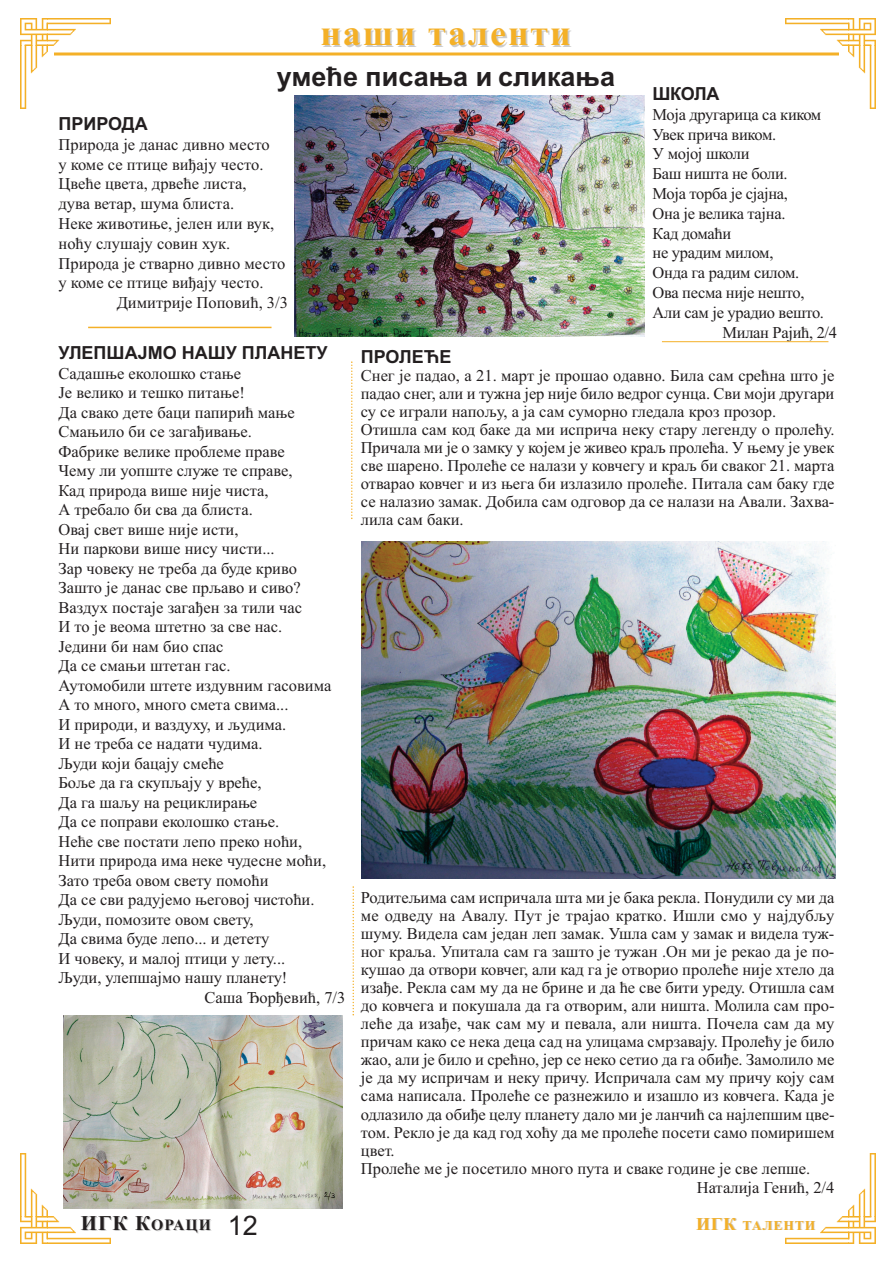
<style>
.page{position:relative;width:893px;height:1263px;background:#fff}
.page>*{position:absolute;margin:0;border:0;box-sizing:border-box;transform-origin:0 0}
.t1{font:700 36px "Times New Roman";letter-spacing:.05em;color:#f4b027}
.t2{font:700 27px "Arial";color:#231f20}
.t3{font:27px "Arial";color:#231f20}
.t4{font:700 21px "Times New Roman";color:#231f20}
.t5{font:700 18px "Arial";color:#231f20}
.t6{font:16.5px/18px "Times New Roman";color:#231f20}
.t7{font:16.5px "Times New Roman";letter-spacing:-.02em;color:#231f20}
.t8{font:700 13.5px "Times New Roman";letter-spacing:.065em;color:#f4b027}
.s1{color:#ccc}
.s2{font-size:15.75px;color:#ccc}
.s3{font-size:15.75px}
.s4{font-size:18px;color:#ccc}
.s5{font-size:18px}
</style>
<div class="page">
<img style="left:47px;top:18px;width:802px;height:27px">
<img style="left:20px;top:18px;width:27px;height:1226px">
<img style="left:849px;top:18px;width:27px;height:1199px">
<img style="left:47px;top:1217px;width:829px;height:27px">
<svg style="left:54px;top:52px;width:785px;height:4px;background:#f6c35c"></svg>
<img style="left:295px;top:96px;width:350px;height:240px">
<hr style="left:88px;top:327px;width:184px;height:1px;background:#f4b027">
<hr style="left:662px;top:341px;width:166px;height:1px;background:#f4b027">
<img style="left:361px;top:542px;width:474px;height:337px">
<svg style="left:351px;top:361px;width:2px;height:158px"></svg>
<svg style="left:352px;top:886px;width:2px;height:129px"></svg>
<img style="left:63px;top:1016px;width:279px;height:193px">
<h1 class="t1" style="left:320px;top:11px;width:252px">наши таленти</h1>
<h2 class="t2" style="left:277px;top:60px;width:340px">умеће писања и сликања</h2>
<p class="t5" style="left:58px;top:113px;width:91px">ПРИРОДА</p>
<p class="t6" style="left:58px;top:134px;width:228px;line-height:19.8px">Природа је данас дивно место<br>у коме се птице виђају често.<br>Цвеће цвета, дрвеће листа,<br>дува ветар, шума блиста.<br>Неке животиње, јелен или вук, ноћу слушају совин хук.<br>Природа је стварно дивно место у коме се птице виђају често.</p>
<p class="t6" style="left:117px;top:293px;width:173px">Димитрије Поповић, 3/3</p>
<p class="t5" style="left:653px;top:83px;width:68px">ШКОЛА</p>
<p class="t7" style="left:653px;top:104px;width:170px">Моја другарица са киком</p>
<p class="t7" style="left:653px;top:124px;width:125px">Увек прича виком.</p>
<p class="t7" style="left:653px;top:144px;width:99px">У мојој школи</p>
<p class="t7" style="left:653px;top:164px;width:137px">Баш ништа не боли.</p>
<p class="t7" style="left:653px;top:184px;width:137px">Моја торба је сјајна,</p>
<p class="t7" style="left:653px;top:203px;width:134px">Она је велика тајна.</p>
<p class="t7" style="left:653px;top:223px;width:80px">Кад домаћи</p>
<p class="t7" style="left:653px;top:243px;width:122px">не урадим милом,</p>
<p class="t7" style="left:653px;top:263px;width:148px">Онда га радим силом.</p>
<p class="t7" style="left:653px;top:283px;width:153px">Ова песма није нешто,</p>
<p class="t7" style="left:653px;top:302px;width:173px">Али сам је урадио вешто.</p>
<p class="t7" style="left:722px;top:322px;width:116px">Милан Рајић, 2/4</p>
<p class="t5" style="left:58px;top:342px;width:271px">УЛЕПШАЈМО НАШУ ПЛАНЕТУ</p>
<p class="t6" style="left:58px;top:364px;width:184px">Садашње еколошко стање</p>
<p class="t6" style="left:59px;top:383px;width:188px">Је велико и тешко питање!</p>
<p class="t6" style="left:59px;top:403px;width:238px">Да свако дете баци папирић мање</p>
<p class="t6" style="left:59px;top:422px;width:195px">Смањило би се загађивање.</p>
<p class="t6" style="left:59px;top:442px;width:228px">Фабрике велике проблеме праве</p>
<p class="t6" style="left:59px;top:461px;width:236px">Чему ли уопште служе те справе,</p>
<p class="t6" style="left:59px;top:481px;width:212px">Кад природа више није чиста,</p>
<p class="t6" style="left:58px;top:500px;width:196px">А требало би сва да блиста.</p>
<p class="t6" style="left:58px;top:520px;width:181px">Овај свет више није исти,</p>
<p class="t6" style="left:58px;top:539px;width:218px">Ни паркови више нису чисти...</p>
<p class="t6" style="left:58px;top:559px;width:240px">Зар човеку не треба да буде криво</p>
<p class="t6" style="left:58px;top:578px;width:244px">Зашто је данас све прљаво и сиво?</p>
<p class="t6" style="left:58px;top:598px;width:245px">Ваздух постаје загађен за тили час</p>
<p class="t6" style="left:58px;top:617px;width:225px">И то је веома штетно за све нас.</p>
<p class="t6" style="left:58px;top:637px;width:167px">Једини би нам био спас</p>
<p class="t6" style="left:58px;top:656px;width:174px">Да се смањи штетан гас.</p>
<p class="t6" style="left:58px;top:676px;width:274px">Аутомобили штете издувним гасовима</p>
<p class="t6" style="left:58px;top:695px;width:231px">А то много, много смета свима...</p>
<p class="t6" style="left:58px;top:715px;width:229px">И природи, и ваздуху, и људима.</p>
<p class="t6" style="left:58px;top:734px;width:206px">И не треба се надати чудима.</p>
<p class="t6" style="left:58px;top:754px;width:167px">Људи који бацају смеће</p>
<p class="t6" style="left:58px;top:773px;width:205px">Боље да га скупљају у вреће,</p>
<p class="t6" style="left:58px;top:793px;width:200px">Да га шаљу на рециклирање</p>
<p class="t6" style="left:58px;top:812px;width:222px">Да се поправи еколошко стање.</p>
<p class="t6" style="left:58px;top:832px;width:245px">Неће све постати лепо преко ноћи,</p>
<p class="t6" style="left:58px;top:851px;width:269px">Нити природа има неке чудесне моћи,</p>
<p class="t6" style="left:58px;top:871px;width:212px">Зато треба овом свету помоћи</p>
<p class="t6" style="left:58px;top:890px;width:258px">Да се сви радујемо његовој чистоћи.</p>
<p class="t6" style="left:59px;top:910px;width:197px">Људи, помозите овом свету,</p>
<p class="t6" style="left:59px;top:929px;width:212px">Да свима буде лепо... и детету</p>
<p class="t6" style="left:58px;top:949px;width:228px">И човеку, и малој птици у лету...</p>
<p class="t6" style="left:58px;top:968px;width:230px">Људи, улепшајмо нашу планету!</p>
<p class="t6" style="left:205px;top:988px;width:142px">Саша Ђорђевић, 7/3</p>
<p class="t5" style="left:361px;top:347px;width:92px">ПРОЛЕЋЕ</p>
<p class="t6" style="left:361px;top:367px;width:475px">Снег је падао, а 21. март је прошао одавно. Била сам срећна што је падао снег, али и тужна јер није било ведрог сунца. Сви моји другари су се играли напољу, а ја сам суморно гледала кроз прозор.<br>Отишла сам код баке да ми исприча неку стару легенду о пролећу.<br>Причала ми је о замку у којем је живео краљ пролећа. У њему је увек све шарено. Пролеће се налази у ковчегу и краљ би сваког 21. марта отварао ковчег и из њега би излазило пролеће. Питала сам баку где се налазио замак. Добила сам одговор да се налази на Авали. Захва&shy;лила сам баки.</p>
<p class="t6" style="left:361px;top:889px;width:475px">Родитељима сам испричала шта ми је бака рекла. Понудили су ми да ме одведу на Авалу. Пут је трајао кратко. Ишли смо у најдубљу шуму. Видела сам један леп замак. Ушла сам у замак и видела туж&shy;ног краља. Упитала сам га зашто је тужан .Он ми је рекао да је по&shy;кушао да отвори ковчег, али кад га је отворио пролеће није хтело да изађе. Рекла сам му да не брине и да ће све бити уреду. Отишла сам до ковчега и покушала да га отворим, али ништа. Молила сам про&shy;леће да изађе, чак сам му и певала, али ништа. Почела сам да му причам како се нека деца сад на улицама смрзавају. Пролећу је било жао, али је било и срећно, јер се неко сетио да га обиђе. Замолило ме је да му испричам и неку причу. Испричала сам му причу коју сам сама написала. Пролеће се разнежило и изашло из ковчега. Када је одлазило да обиђе целу планету дало ми је ланчић са најлепшим цве&shy;том. Рекло је да кад год хоћу да ме пролеће посети само помиришем цвет.<br>Пролеће ме је посетило много пута и сваке године је све лепше.</p>
<p class="t6" style="left:697px;top:1178px;width:139px">Наталија Генић, 2/4</p>
<h2 class="t3" style="left:228px;top:1209px;width:32px">12</h2>
<p class="t4" style="left:82px;top:1211px;width:132px"><span class="s1">И</span>ГК К<span class="s2">О</span><span class="s3">РА</span><span class="s2">ЦИ</span></p>
<p class="t8" style="left:697px;top:1217px;width:120px"><span class="s4">И</span><span class="s5">Г</span><span class="s4">К</span> ТАЛЕНТИ</p>
</div>
